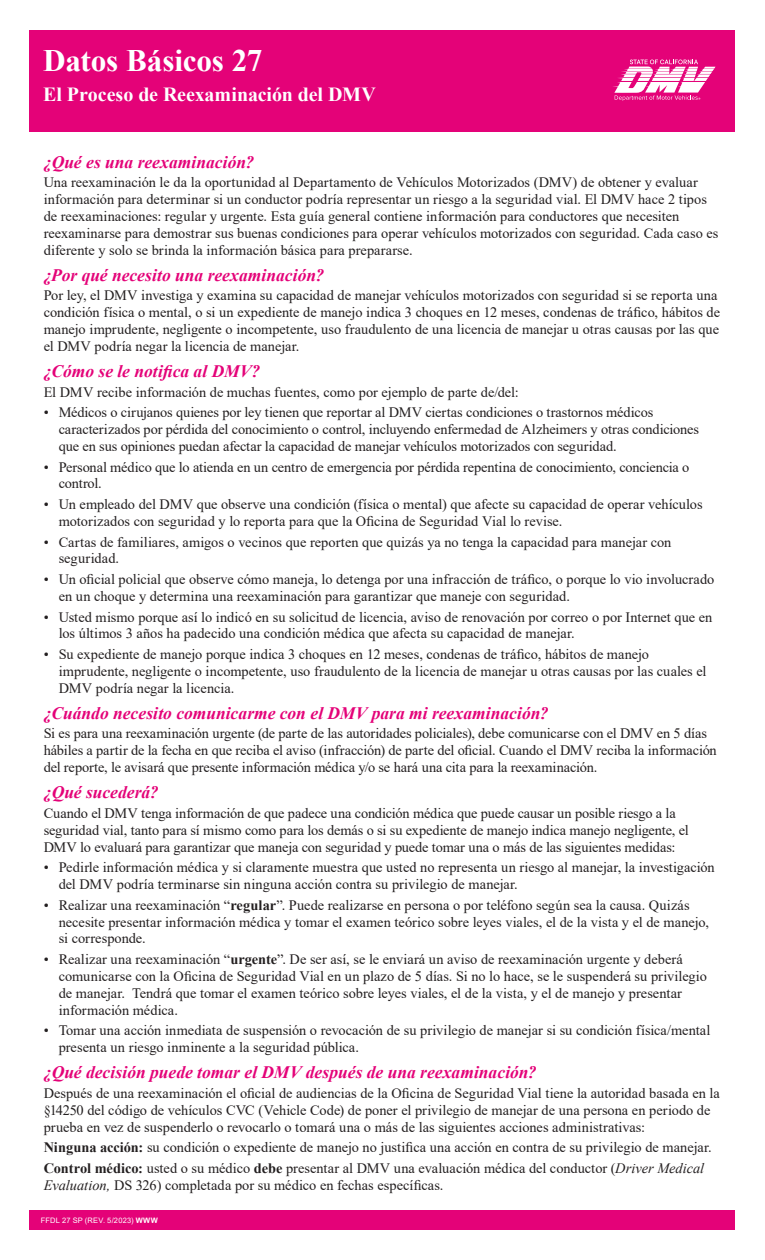
<style>
.page{position:relative;width:765px;height:1260px;background:#fff}
.page>*{position:absolute;margin:0;border:0;box-sizing:border-box;transform-origin:0 0}
.t1{font:700 31.25px "Times New Roman";letter-spacing:-.01em;color:#fff}
.t2{font:700 20px "Times New Roman";letter-spacing:-.005em;color:#fff}
.t3{font:italic 700 17.5px "Times New Roman";color:#e40278}
.t4{font:14.38px/16.9px "Times New Roman";color:#231f20}
.t5{font:7.5px "Arial";letter-spacing:.025em;color:#fff}
.s1{font-weight:700}
.s2{font-style:italic}
</style>
<div class="page">
<div style="left:30px;top:1210px;width:705px;height:20px;background:#e40278"></div>
<div style="left:30px;top:30px;width:705px;height:101px;background:#e40278"></div>
<svg style="left:613px;top:60px;width:103px;height:41px"></svg>
<h1 class="t1" style="left:43px;top:38px;width:221px">Datos Básicos 27</h1>
<h2 class="t2" style="left:43px;top:80px;width:334px">El Proceso de Reexaminación del DMV</h2>
<p class="t3" style="left:44px;top:150px;width:212px">¿Qué es una reexaminación?</p>
<p class="t4" style="left:44px;top:174px;width:676px">Una reexaminación le da la oportunidad al Departamento de Vehículos Motorizados (DMV) de obtener y evaluar información para determinar si un conductor podría representar un riesgo a la seguridad vial. El DMV hace 2 tipos de reexaminaciones: regular y urgente. Esta guía general contiene información para conductores que necesiten reexaminarse para demostrar sus buenas condiciones para operar vehículos motorizados con seguridad. Cada caso es diferente y solo se brinda la información básica para prepararse.</p>
<p class="t3" style="left:44px;top:263px;width:282px">¿Por qué necesito una reexaminación?</p>
<p class="t4" style="left:44px;top:287px;width:678px">Por ley, el DMV investiga y examina su capacidad de manejar vehículos motorizados con seguridad si se reporta una condición física o mental, o si un expediente de manejo indica 3 choques en 12 meses, condenas de tráfico, hábitos de manejo imprudente, negligente o incompetente, uso fraudulento de una licencia de manejar u otras causas por las que el DMV podría negar la licencia de manejar.</p>
<p class="t3" style="left:44px;top:359px;width:218px">¿Cómo se le notifica al DMV?</p>
<p class="t4" style="left:44px;top:383px;width:477px">El DMV recibe información de muchas fuentes, como por ejemplo de parte de/del:</p>
<p class="t4" style="left:59px;top:404px;width:642px;text-indent:-15px">• Médicos o cirujanos quienes por ley tienen que reportar al DMV ciertas condiciones o trastornos médicos caracterizados por pérdida del conocimiento o control, incluyendo enfermedad de Alzheimers y otras condiciones que en sus opiniones puedan afectar la capacidad de manejar vehículos motorizados con seguridad.</p>
<p class="t4" style="left:59px;top:458px;width:632px;text-indent:-15px">• Personal médico que lo atienda en un centro de emergencia por pérdida repentina de conocimiento, conciencia o control.</p>
<p class="t4" style="left:59px;top:495px;width:646px;text-indent:-15px">• Un empleado del DMV que observe una condición (física o mental) que afecte su capacidad de operar vehículos motorizados con seguridad y lo reporta para que la Oficina de Seguridad Vial lo revise.</p>
<p class="t4" style="left:59px;top:533px;width:614px;text-indent:-15px">• Cartas de familiares, amigos o vecinos que reporten que quizás ya no tenga la capacidad para manejar con seguridad.</p>
<p class="t4" style="left:59px;top:570px;width:657px;text-indent:-15px">• Un oficial policial que observe cómo maneja, lo detenga por una infracción de tráfico, o porque lo vio involucrado en un choque y determina una reexaminación para garantizar que maneje con seguridad.</p>
<p class="t4" style="left:59px;top:608px;width:655px;text-indent:-15px">• Usted mismo porque así lo indicó en su solicitud de licencia, aviso de renovación por correo o por Internet que en los últimos 3 años ha padecido una condición médica que afecta su capacidad de manejar.</p>
<p class="t4" style="left:59px;top:645px;width:649px;text-indent:-15px">• Su expediente de manejo porque indica 3 choques en 12 meses, condenas de tráfico, hábitos de manejo imprudente, negligente o incompetente, uso fraudulento de la licencia de manejar u otras causas por las cuales el<br>DMV podría negar la licencia.</p>
<p class="t3" style="left:44px;top:701px;width:506px">¿Cuándo necesito comunicarme con el DMV para mi reexaminación?</p>
<p class="t4" style="left:44px;top:725px;width:675px">Si es para una reexaminación urgente (de parte de las autoridades policiales), debe comunicarse con el DMV en 5 días hábiles a partir de la fecha en que reciba el aviso (infracción) de parte del oficial. Cuando el DMV reciba la información del reporte, le avisará que presente información médica y/o se hará una cita para la reexaminación.</p>
<p class="t3" style="left:44px;top:780px;width:116px">¿Qué sucederá?</p>
<p class="t4" style="left:44px;top:804px;width:647px">Cuando el DMV tenga información de que padece una condición médica que puede causar un posible riesgo a la seguridad vial, tanto para sí mismo como para los demás o si su expediente de manejo indica manejo negligente, el<br>DMV lo evaluará para garantizar que maneja con seguridad y puede tomar una o más de las siguientes medidas:</p>
<p class="t4" style="left:59px;top:859px;width:658px;text-indent:-15px">• Pedirle información médica y si claramente muestra que usted no representa un riesgo al manejar, la investigación del DMV podría terminarse sin ninguna acción contra su privilegio de manejar.</p>
<p class="t4" style="left:59px;top:896px;width:652px;text-indent:-15px">• Realizar una reexaminación “<span class="s1">regular</span>”. Puede realizarse en persona o por teléfono según sea la causa. Quizás necesite presentar información médica y tomar el examen teórico sobre leyes viales, el de la vista y el de manejo, si corresponde.</p>
<p class="t4" style="left:59px;top:950px;width:650px;text-indent:-15px">• Realizar una reexaminación “<span class="s1">urgente</span>”. De ser así, se le enviará un aviso de reexaminación urgente y deberá comunicarse con la Oficina de Seguridad Vial en un plazo de 5 días. Si no lo hace, se le suspenderá su privilegio de manejar. Tendrá que tomar el examen teórico sobre leyes viales, el de la vista, y el de manejo y presentar información médica.</p>
<p class="t4" style="left:59px;top:1022px;width:653px;text-indent:-15px">• Tomar una acción inmediata de suspensión o revocación de su privilegio de manejar si su condición física/mental presenta un riesgo inminente a la seguridad pública.</p>
<p class="t3" style="left:44px;top:1060px;width:494px">¿Qué decisión puede tomar el DMV después de una reexaminación?</p>
<p class="t4" style="left:44px;top:1084px;width:678px">Después de una reexaminación el oficial de audiencias de la Oficina de Seguridad Vial tiene la autoridad basada en la §14250 del código de vehículos CVC (Vehicle Code) de poner el privilegio de manejar de una persona en periodo de prueba en vez de suspenderlo o revocarlo o tomará una o más de las siguientes acciones administrativas:</p>
<p class="t4" style="left:44px;top:1137px;width:670px;line-height:20.6px"><span class="s1">Ninguna acción:</span> su condición o expediente de manejo no justifica una acción en contra de su privilegio de manejar.<br><span class="s1">Control médico:</span> usted o su médico <span class="s1">debe</span> presentar al DMV una evaluación médica del conductor (<span class="s2">Driver Medical</span></p>
<p class="t4" style="left:44px;top:1176px;width:401px"><span class="s2">Evaluation,</span> DS 326) completada por su médico en fechas específicas.</p>
<p class="t5" style="left:41px;top:1216px;width:118px">FFDL 27 SP (REV. 5/2023) <span class="s1">WWW</span></p>
</div>
